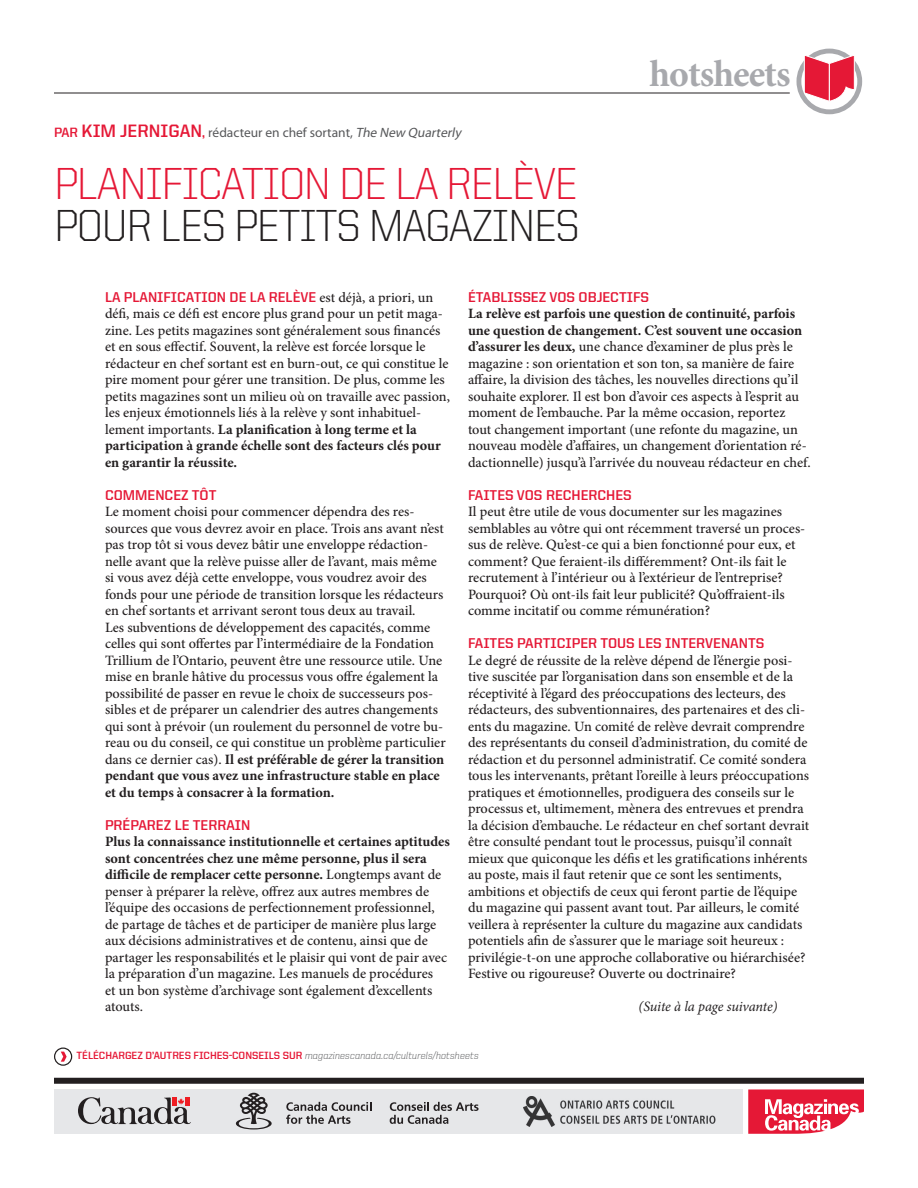
<style>
.page{position:relative;width:918px;height:1188px;background:#fff}
.page>*{position:absolute;margin:0;border:0;box-sizing:border-box;transform-origin:0 0}
.Headline{font:300 45px/42px "United Sans Reg";letter-spacing:-.03em;color:#e51836}
.t1{font:700 37.65px "Minion Pro";letter-spacing:-.025em;color:#a8a9ad}
.Body_1st{font:500 14.25px/16.5px "Minion Pro";color:#231f20}
.Body{font:500 14.25px/16.5px "Minion Pro";color:#231f20}
.Body_1st-2{font:700 14.25px "United Sans Reg";color:#e51836}
.Body-2{font:italic 14.25px "Minion Pro";letter-spacing:-.015em;color:#231f20}
.t2{font:13.5px "Myriad Pro";color:#57585a}
.t3{font:300 10.5px "United Italic Reg";letter-spacing:-.005em;color:#57585a}
.s1{font-family:"United Sans Reg";font-weight:700;color:#e51836}
.s2{font-family:"United Sans Reg";font-weight:700;font-size:18px;color:#e51836}
.s3{font-style:italic}
.s4{color:#231f20}
.s5{font-weight:700}
</style>
<div class="page">
<div style="left:796px;top:49px;width:66px;height:65px;border:5px solid #a8a9ad;border-radius:50%"></div>
<svg style="left:803px;top:54px;width:52px;height:48px"></svg>
<svg style="left:748px;top:1089px;width:116px;height:45px"></svg>
<div style="left:54px;top:1089px;width:689px;height:45px;background:#e6e7e9"></div>
<img style="left:524px;top:1097px;width:192px;height:29px">
<svg style="left:78px;top:1097px;width:113px;height:27px"></svg>
<svg style="left:236px;top:1093px;width:36px;height:36px"></svg>
<svg style="left:286px;top:1102px;width:85px;height:22px"></svg>
<svg style="left:390px;top:1102px;width:89px;height:22px"></svg>
<div style="left:54px;top:1078px;width:810px;height:6px;background:#231f20"></div>
<hr style="left:54px;top:93px;width:736px;height:1px;background:#231f20">
<svg style="left:55px;top:1048px;width:17px;height:17px"></svg>
<div style="left:54px;top:1048px;width:18px;height:18px;border:1px solid #231f20;border-radius:50%"></div>
<svg style="left:61px;top:1052px;width:6px;height:10px"></svg>
<p class="t2" style="left:54px;top:124px;width:412px"><span class="s1">PAR</span> <span class="s2">KIM JERNIGAN</span><span class="s1">,</span> rédacteur en chef sortant, <span class="s3">The New Quarterly</span></p>
<p class="Headline" style="left:54px;top:163px;width:528px">PLANIFICATION DE LA RELÈVE<br><span class="s4">POUR LES PETITS MAGAZINES</span></p>
<p class="t1" style="left:649px;top:47px;width:143px">hotsheets</p>
<p class="Body" style="left:105px;top:289px;width:347px"><span class="s1">LA PLANIFICATION DE LA RELÈVE</span> est déjà, a priori, un défi, mais ce défi est encore plus grand pour un petit maga&shy;zine. Les petits magazines sont généralement sous financés et en sous effectif. Souvent, la relève est forcée lorsque le rédacteur en chef sortant est en burn-out, ce qui constitue le pire moment pour gérer une transition. De plus, comme les petits magazines sont un milieu où on travaille avec passion, les enjeux émotionnels liés à la relève y sont inhabituel&shy;lement importants. <span class="s5">La planification à long terme et la participation à grande échelle sont des facteurs clés pour en garantir la réussite.</span></p>
<p class="Body_1st-2" style="left:105px;top:487px;width:113px">COMMENCEZ TÔT</p>
<p class="Body_1st" style="left:105px;top:503px;width:342px">Le moment choisi pour commencer dépendra des res&shy;sources que vous devrez avoir en place. Trois ans avant n’est pas trop tôt si vous devez bâtir une enveloppe rédaction&shy;nelle avant que la relève puisse aller de l’avant, mais même si vous avez déjà cette enveloppe, vous voudrez avoir des fonds pour une période de transition lorsque les rédacteurs en chef sortants et arrivant seront tous deux au travail.<br>Les subventions de développement des capacités, comme celles qui sont offertes par l’intermédiaire de la Fondation Trillium de l’Ontario, peuvent être une ressource utile. Une mise en branle hâtive du processus vous offre également la possibilité de passer en revue le choix de successeurs pos&shy;sibles et de préparer un calendrier des autres changements qui sont à prévoir (un roulement du personnel de votre bu&shy;reau ou du conseil, ce qui constitue un problème particulier dans ce dernier cas). <span class="s5">Il est préférable de gérer la transition pendant que vous avez une infrastructure stable en place et du temps à consacrer à la formation.</span></p>
<p class="Body_1st-2" style="left:105px;top:817px;width:147px">PRÉPAREZ LE TERRAIN</p>
<p class="Body_1st" style="left:105px;top:833px;width:346px"><span class="s5">Plus la connaissance institutionnelle et certaines aptitudes sont concentrées chez une même personne, plus il sera difficile de remplacer cette personne.</span> Longtemps avant de penser à préparer la relève, offrez aux autres membres de l’équipe des occasions de perfectionnement professionnel, de partage de tâches et de participer de manière plus large aux décisions administratives et de contenu, ainsi que de partager les responsabilités et le plaisir qui vont de pair avec la préparation d’un magazine. Les manuels de procédures<br>et un bon système d’archivage sont également d’excellents atouts.</p>
<p class="Body_1st-2" style="left:468px;top:289px;width:182px">ÉTABLISSEZ VOS OBJECTIFS</p>
<p class="Body_1st" style="left:468px;top:305px;width:344px"><span class="s5">La relève est parfois une question de continuité, parfois une question de changement. C’est souvent une occasion d’assurer les deux,</span> une chance d’examiner de plus près le magazine : son orientation et son ton, sa manière de faire affaire, la division des tâches, les nouvelles directions qu’il souhaite explorer. Il est bon d’avoir ces aspects à l’esprit au moment de l’embauche. Par la même occasion, reportez tout changement important (une refonte du magazine, un nouveau modèle d’affaires, un changement d’orientation ré&shy;dactionnelle) jusqu’à l’arrivée du nouveau rédacteur en chef.</p>
<p class="Body_1st-2" style="left:468px;top:487px;width:165px">FAITES VOS RECHERCHES</p>
<p class="Body_1st" style="left:468px;top:503px;width:339px">Il peut être utile de vous documenter sur les magazines semblables au vôtre qui ont récemment traversé un proces&shy;sus de relève. Qu’est-ce qui a bien fonctionné pour eux, et comment? Que feraient-ils différemment? Ont-ils fait le recrutement à l’intérieur ou à l’extérieur de l’entreprise?<br>Pourquoi? Où ont-ils fait leur publicité? Qu’offraient-ils comme incitatif ou comme rémunération?</p>
<p class="Body_1st-2" style="left:468px;top:635px;width:298px">FAITES PARTICIPER TOUS LES INTERVENANTS</p>
<p class="Body_1st" style="left:468px;top:652px;width:343px">Le degré de réussite de la relève dépend de l’énergie posi&shy;tive suscitée par l’organisation dans son ensemble et de la réceptivité à l’égard des préoccupations des lecteurs, des rédacteurs, des subventionnaires, des partenaires et des cli&shy;ents du magazine. Un comité de relève devrait comprendre des représentants du conseil d’administration, du comité de rédaction et du personnel administratif. Ce comité sondera tous les intervenants, prêtant l’oreille à leurs préoccupations pratiques et émotionnelles, prodiguera des conseils sur le processus et, ultimement, mènera des entrevues et prendra la décision d’embauche. Le rédacteur en chef sortant devrait être consulté pendant tout le processus, puisqu’il connaît mieux que quiconque les défis et les gratifications inhérents au poste, mais il faut retenir que ce sont les sentiments, ambitions et objectifs de ceux qui feront partie de l’équipe du magazine qui passent avant tout. Par ailleurs, le comité veillera à représenter la culture du magazine aux candidats potentiels afin de s’assurer que le mariage soit heureux : privilégie-t-on une approche collaborative ou hiérarchisée?<br>Festive ou rigoureuse? Ouverte ou doctrinaire?</p>
<p class="Body-2" style="left:639px;top:997px;width:140px">(Suite à la page suivante)</p>
<p class="t3" style="left:77px;top:1050px;width:404px"><span class="s1">TÉLÉCHARGEZ D’AUTRES FICHES-CONSEILS SUR</span> magazinescanada.ca/culturels/hotsheets</p>
</div>
